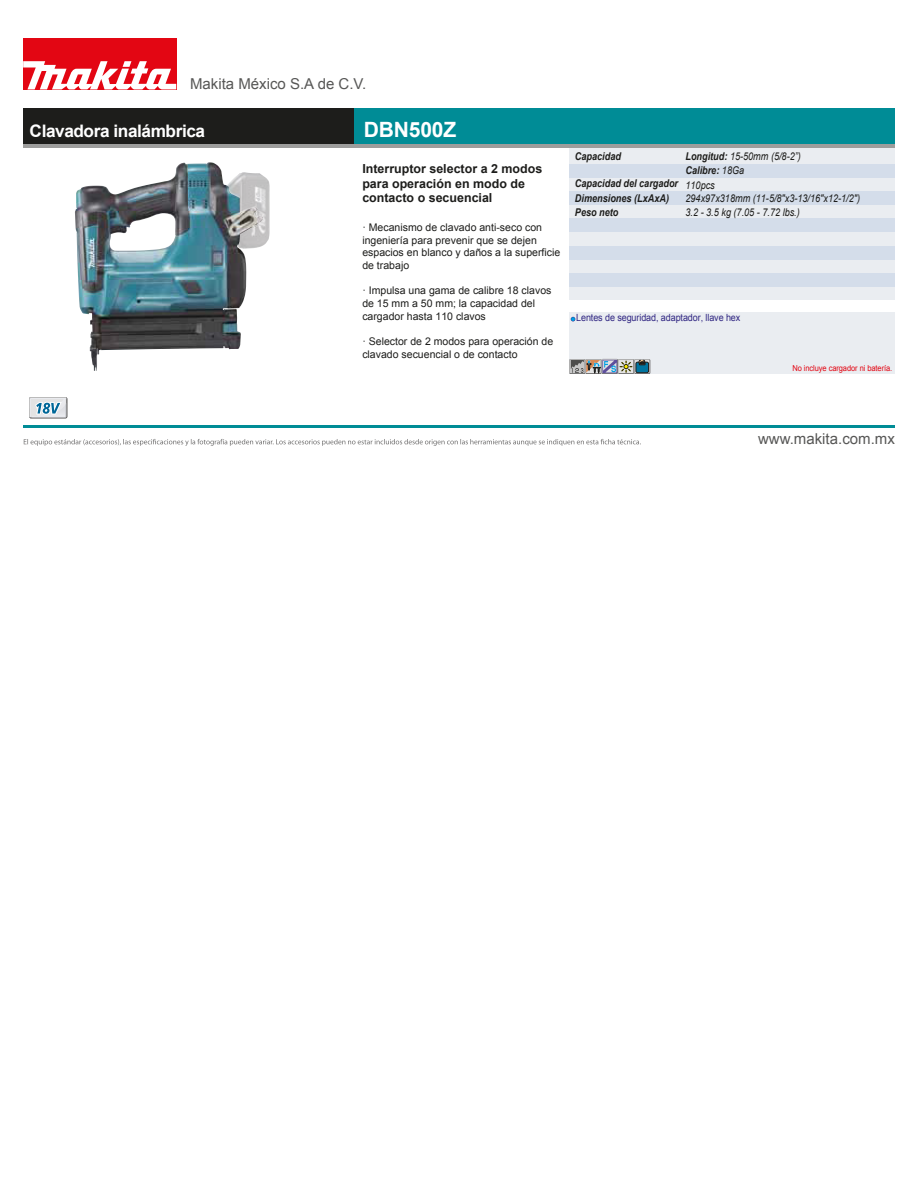
<style>
.page{position:relative;width:918px;height:1188px;background:#fff}
.page>*{position:absolute;margin:0;border:0;box-sizing:border-box;transform-origin:0 0}
.t1{font:700 21px "Arial";letter-spacing:-.01em;color:#fff}
.t2{font:700 17.25px "Arial";letter-spacing:-.025em;color:#fff}
.t3{font:15px "Arial";color:#575756}
.t4{font:700 12.45px/15px "Arial";color:#1d1d1b}
.t5{font:italic 10.65px "Arial";color:#1d1d1b;scale:.85 1}
.t6{font:italic 700 10.65px/14.2px "Arial";color:#1d1d1b;scale:.85 1}
.t7{font:10.5px/12.6px "Arial";color:#1d1d1b}
.t8{font:9.9px "Arial";letter-spacing:-.01em;color:#312783;scale:.91 1}
.t9{font:8.25px "Arial";letter-spacing:-.01em;color:#e30613;scale:.91 1}
.s1{font-weight:700}
.s2{font-weight:400}
</style>
<div class="page">
<div style="left:569px;top:312px;width:326px;height:62px;background:#eaedf1"></div>
<div style="left:569px;top:148px;width:326px;height:152px;background:#eaedf1"></div>
<div style="left:569px;top:164px;width:326px;height:13px;background:#d4ddea"></div>
<div style="left:569px;top:191px;width:326px;height:14px;background:#d4ddea"></div>
<div style="left:569px;top:218px;width:326px;height:14px;background:#d4ddea"></div>
<div style="left:569px;top:246px;width:326px;height:14px;background:#d4ddea"></div>
<div style="left:569px;top:273px;width:326px;height:14px;background:#d4ddea"></div>
<hr style="left:23px;top:425px;width:872px;height:2px;background:#008c96">
<div style="left:23px;top:38px;width:153px;height:51px;background:#e30613"></div>
<svg style="left:23px;top:61px;width:153px;height:28px"></svg>
<div style="left:23px;top:109px;width:872px;height:35px;background:#1d1d1b"></div>
<div style="left:355px;top:109px;width:540px;height:35px;background:#008c96"></div>
<hr style="left:23px;top:144px;width:872px;height:4px;background:#9d9d9c">
<img style="left:75px;top:162px;width:133px;height:209px">
<svg style="left:227px;top:173px;width:43px;height:77px;background:#b3b6b7"></svg>
<svg style="left:569px;top:359px;width:81px;height:15px"></svg>
<svg style="left:571px;top:317px;width:4px;height:4px"></svg>
<svg style="left:24px;top:397px;width:617px;height:49px"></svg>
<h3 class="t3" style="left:190px;top:74px;width:178px">Makita México S.A de C.V.</h3>
<h2 class="t2" style="left:30px;top:120px;width:177px">Clavadora inalámbrica</h2>
<h1 class="t1" style="left:364px;top:116px;width:94px">DBN500Z</h1>
<p class="t4" style="left:362px;top:161px;width:181px">Interruptor selector a 2 modos para operación en modo de contacto o secuencial</p>
<p class="t7" style="left:362px;top:221px;width:199px">· Mecanismo de clavado anti-seco con ingeniería para prevenir que se dejen espacios en blanco y daños a la superficie de trabajo</p>
<p class="t7" style="left:362px;top:285px;width:191px">· Impulsa una gama de calibre 18 clavos de 15 mm a 50 mm; la capacidad del cargador hasta 110 clavos</p>
<p class="t7" style="left:362px;top:335px;width:192px">· Selector de 2 modos para operación de clavado secuencial o de contacto</p>
<p class="t6" style="left:575px;top:150px;width:56px">Capacidad</p>
<p class="t5" style="left:686px;top:150px;width:137px"><span class="s1">Longitud:</span> 15-50mm (5/8-2”)</p>
<p class="t6" style="left:686px;top:164px;width:71px">Calibre: <span class="s2">18Ga</span></p>
<p class="t5" style="left:686px;top:192px;width:207px">294x97x318mm (11-5/8"x3-13/16"x12-1/2")</p>
<p class="t6" style="left:575px;top:177px;width:123px">Capacidad del cargador<br>Dimensiones (LxAxA)<br>Peso neto</p>
<p class="t5" style="left:686px;top:178px;width:36px">110pcs</p>
<p class="t5" style="left:686px;top:205px;width:136px">3.2 - 3.5 kg (7.05 - 7.72 lbs.)</p>
<p class="t8" style="left:576px;top:311px;width:182px">Lentes de seguridad, adaptador, llave hex</p>
<p class="t9" style="left:792px;top:363px;width:111px">No incluye cargador ni batería.</p>
<h3 class="t3" style="left:758px;top:429px;width:138px">www.makita.com.mx</h3>
</div>
